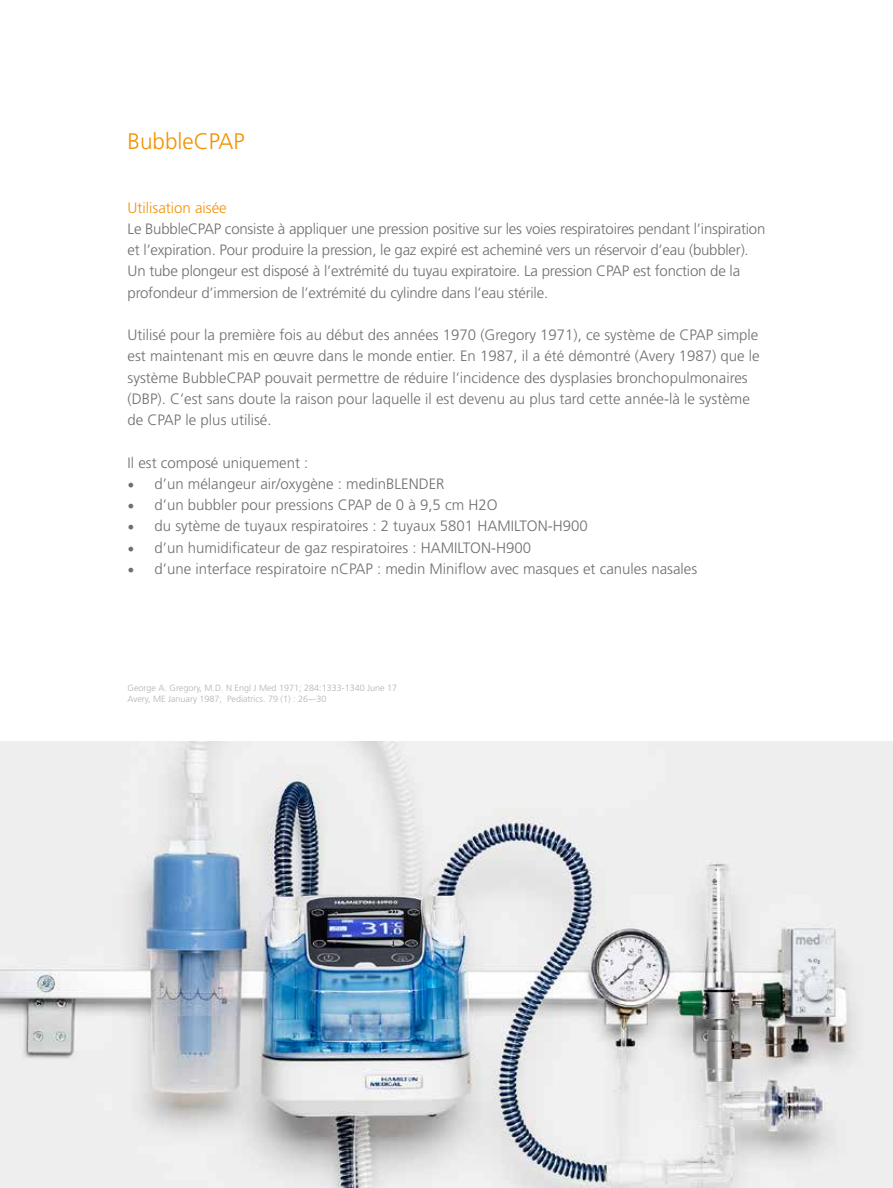
<style>
.page{position:relative;width:893px;height:1188px;background:#fff}
.page>*{position:absolute;margin:0;border:0;box-sizing:border-box;transform-origin:0 0}
.t1{font:300 22.5px "Frutiger LT Std";color:#f39200}
.t2{font:300 15px/21.3px "Frutiger LT Std";color:#706f6f}
.t3{font:300 15px "Frutiger LT Std";color:#f39200}
.t4{font:300 9px/10.4px "Frutiger LT Std";color:#b3b2b2}
.s1{font-family:"Minion Pro";font-weight:400;font-size:18px}
</style>
<div class="page">
<img style="left:0;top:742px;width:893px;height:446px">
<h1 class="t1" style="left:128px;top:128px;width:119px">BubbleCPAP</h1>
<p class="t3" style="left:128px;top:199px;width:101px">Utilisation aisée</p>
<p class="t2" style="left:128px;top:218px;width:639px">Le BubbleCPAP consiste à appliquer une pression positive sur les voies respiratoires pendant l’inspiration et l’expiration. Pour produire la pression, le gaz expiré est acheminé vers un réservoir d’eau (bubbler).<br>Un tube plongeur est disposé à l’extrémité du tuyau expiratoire. La pression CPAP est fonction de la profondeur d’immersion de l’extrémité du cylindre dans l’eau stérile.</p>
<p class="t2" style="left:128px;top:325px;width:634px">Utilisé pour la première fois au début des années 1970 (Gregory 1971), ce système de CPAP simple est maintenant mis en œuvre dans le monde entier. En 1987, il a été démontré (Avery 1987) que le système BubbleCPAP pouvait permettre de réduire l’incidence des dysplasies bronchopulmonaires (DBP). C’est sans doute la raison pour laquelle il est devenu au plus tard cette année-là le système de CPAP le plus utilisé.</p>
<p class="t2" style="left:128px;top:452px;width:182px">Il est composé uniquement :</p>
<p class="t2" style="left:128px;top:473px;width:319px"><span class="s1">•</span> d’un mélangeur air/oxygène : medinBLENDER</p>
<p class="t2" style="left:128px;top:495px;width:371px"><span class="s1">•</span> d’un bubbler pour pressions CPAP de 0 à 9,5 cm H2O</p>
<p class="t2" style="left:128px;top:516px;width:462px"><span class="s1">•</span> du sytème de tuyaux respiratoires : 2 tuyaux 5801 HAMILTON-H900</p>
<p class="t2" style="left:128px;top:537px;width:405px"><span class="s1">•</span> d’un humidificateur de gaz respiratoires : HAMILTON-H900</p>
<p class="t2" style="left:128px;top:558px;width:571px"><span class="s1">•</span> d’une interface respiratoire nCPAP : medin Miniflow avec masques et canules nasales</p>
<p class="t4" style="left:128px;top:683px;width:271px">George A. Gregory, M.D. N Engl J Med 1971; 284:1333-1340 June 17<br>Avery, ME January 1987; Pediatrics. 79 (1) : 26~-30</p>
</div>
